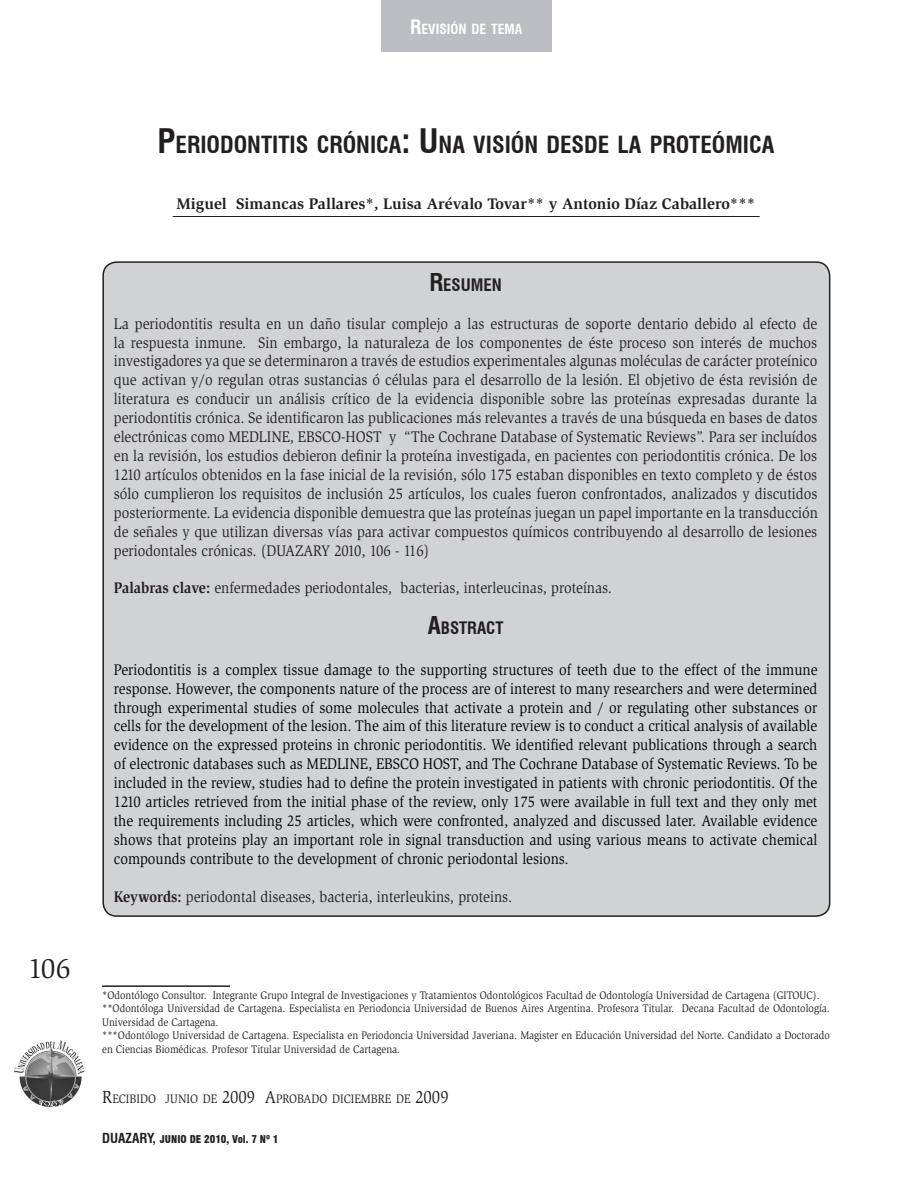
<style>
.page{position:relative;width:915px;height:1191px;background:#fff}
.page>*{position:absolute;margin:0;border:0;box-sizing:border-box;transform-origin:0 0}
.t1{font:28.5px "Slimbach";color:#231f20}
.Título{font:700 condensed 23.1px "Swiss 721 BT";color:#231f20}
.Subtítulo{font:700 condensed 16.8px "Swiss 721 BT";color:#231f20}
.C__de_texto{font:15.75px/18.9px "Slimbach";color:#231f20;text-align:justify;scale:.9 1}
.C__de_texto-2{font:15.75px/18.9px "Slimbach";color:#000;text-align:justify;scale:.9 1}
.Autores{font:700 15.75px "Slimbach";color:#231f20}
.Cabezote_Titular{font:700 condensed 13.65px "Swiss 721 BT";color:#fff}
.C__de_texto_2{font:12.6px "Slimbach";color:#231f20;scale:.9 1}
.C__de_texto_2-2{font:11.25px/13.5px "Slimbach";color:#231f20;scale:.9 1}
.t2{font:900 condensed 10.5px "Swiss 721 BT";color:#231f20}
.s1{font-size:19.5px}
.s2{font-size:33px}
.s3{font-size:24px}
.s4{font-weight:700}
.s5{font-size:18px}
.s6{font-weight:700;font-size:13.5px}
</style>
<div class="page">
<img style="left:14px;top:1040px;width:71px;height:66px">
<hr style="left:102px;top:985px;width:128px;height:2px;background:#231f20">
<div style="left:103px;top:262px;width:726px;height:654px;background:#d1d2d4;border-radius:14px"></div>
<div style="left:381px;top:0;width:170px;height:51px;background:#bcbdc0"></div>
<hr style="left:173px;top:216px;width:586px;height:1px;background:#231f20">
<p class="Cabezote_Titular" style="left:410px;top:20px;width:114px"><span class="s1">R</span>EVISIÓN DE TEMA</p>
<p class="t1" style="left:28px;top:952px;width:44px">106</p>
<p class="Título" style="left:157px;top:130px;width:618px"><span class="s2">P</span>ERIODONTITIS CRÓNICA<span class="s2">: U</span>NA VISIÓN DESDE LA PROTEÓMICA</p>
<p class="Autores" style="left:176px;top:195px;width:580px">Miguel Simancas Pallares*, Luisa Arévalo Tovar** y Antonio Díaz Caballero***</p>
<p class="Subtítulo" style="left:429px;top:275px;width:74px"><span class="s3">R</span>ESUMEN</p>
<p class="C__de_texto" style="left:114px;top:314px;width:783px">La periodontitis resulta en un daño tisular complejo a las estructuras de soporte dentario debido al efecto de la respuesta inmune. Sin embargo, la naturaleza de los componentes de éste proceso son interés de muchos investigadores ya que se determinaron a través de estudios experimentales algunas moléculas de carácter proteínico que activan y/o regulan otras sustancias ó células para el desarrollo de la lesión. El objetivo de ésta revisión de literatura es conducir un análisis crítico de la evidencia disponible sobre las proteínas expresadas durante la periodontitis crónica. Se identificaron las publicaciones más relevantes a través de una búsqueda en bases de datos electrónicas como MEDLINE, EBSCO-HOST y “The Cochrane Database of Systematic Reviews”. Para ser incluídos en la revisión, los estudios debieron definir la proteína investigada, en pacientes con periodontitis crónica. De los 1210 artículos obtenidos en la fase inicial de la revisión, sólo 175 estaban disponibles en texto completo y de éstos sólo cumplieron los requisitos de inclusión 25 artículos, los cuales fueron confrontados, analizados y discutidos posteriormente. La evidencia disponible demuestra que las proteínas juegan un papel importante en la transducción de señales y que utilizan diversas vías para activar compuestos químicos contribuyendo al desarrollo de lesiones periodontales crónicas. (DUAZARY 2010, 106 - 116)</p>
<p class="C__de_texto" style="left:114px;top:579px;width:555px"><span class="s4">Palabras clave:</span> enfermedades periodontales, bacterias, interleucinas, proteínas.</p>
<p class="Subtítulo" style="left:427px;top:618px;width:77px"><span class="s3">A</span>BSTRACT</p>
<p class="C__de_texto-2" style="left:114px;top:660px;width:783px">Periodontitis is a complex tissue damage to the supporting structures of teeth due to the effect of the immune response. However, the components nature of the process are of interest to many researchers and were determined through experimental studies of some molecules that activate a protein and / or regulating other substances or cells for the development of the lesion. The aim of this literature review is to conduct a critical analysis of available evidence on the expressed proteins in chronic periodontitis. We identified relevant publications through a search of electronic databases such as MEDLINE, EBSCO HOST, and The Cochrane Database of Systematic Reviews. To be included in the review, studies had to define the protein investigated in patients with chronic periodontitis. Of the 1210 articles retrieved from the initial phase of the review, only 175 were available in full text and they only met the requirements including 25 articles, which were confronted, analyzed and discussed later. Available evidence shows that proteins play an important role in signal transduction and using various means to activate chemical compounds contribute to the development of chronic periodontal lesions.</p>
<p class="C__de_texto" style="left:114px;top:887px;width:444px"><span class="s4">Keywords:</span> periodontal diseases, bacteria, interleukins, proteins.</p>
<p class="C__de_texto_2-2" style="left:102px;top:988px;width:798px">*Odontólogo Consultor. Integrante Grupo Integral de Investigaciones y Tratamientos Odontológicos Facultad de Odontología Universidad de Cartagena (GITOUC).</p>
<p class="C__de_texto_2-2" style="left:102px;top:1001px;width:809px">**Odontóloga Universidad de Cartagena. Especialista en Periodoncia Universidad de Buenos Aires Argentina. Profesora Titular. Decana Facultad de Odontología.<br>Universidad de Cartagena.</p>
<p class="C__de_texto_2-2" style="left:102px;top:1028px;width:809px">***Odontólogo Universidad de Cartagena. Especialista en Periodoncia Universidad Javeriana. Magister en Educación Universidad del Norte. Candidato a Doctorado en Ciencias Biomédicas. Profesor Titular Universidad de Cartagena.</p>
<p class="C__de_texto_2" style="left:102px;top:1091px;width:386px"><span class="s5">R</span>ECIBIDO JUNIO DE <span class="s5">2009 A</span>PROBADO DICIEMBRE DE <span class="s5">2009</span></p>
<p class="t2" style="left:102px;top:1133px;width:178px"><span class="s6">DUAZARY,</span> JUNIO DE 2010, Vol. 7 Nº 1</p>
</div>
